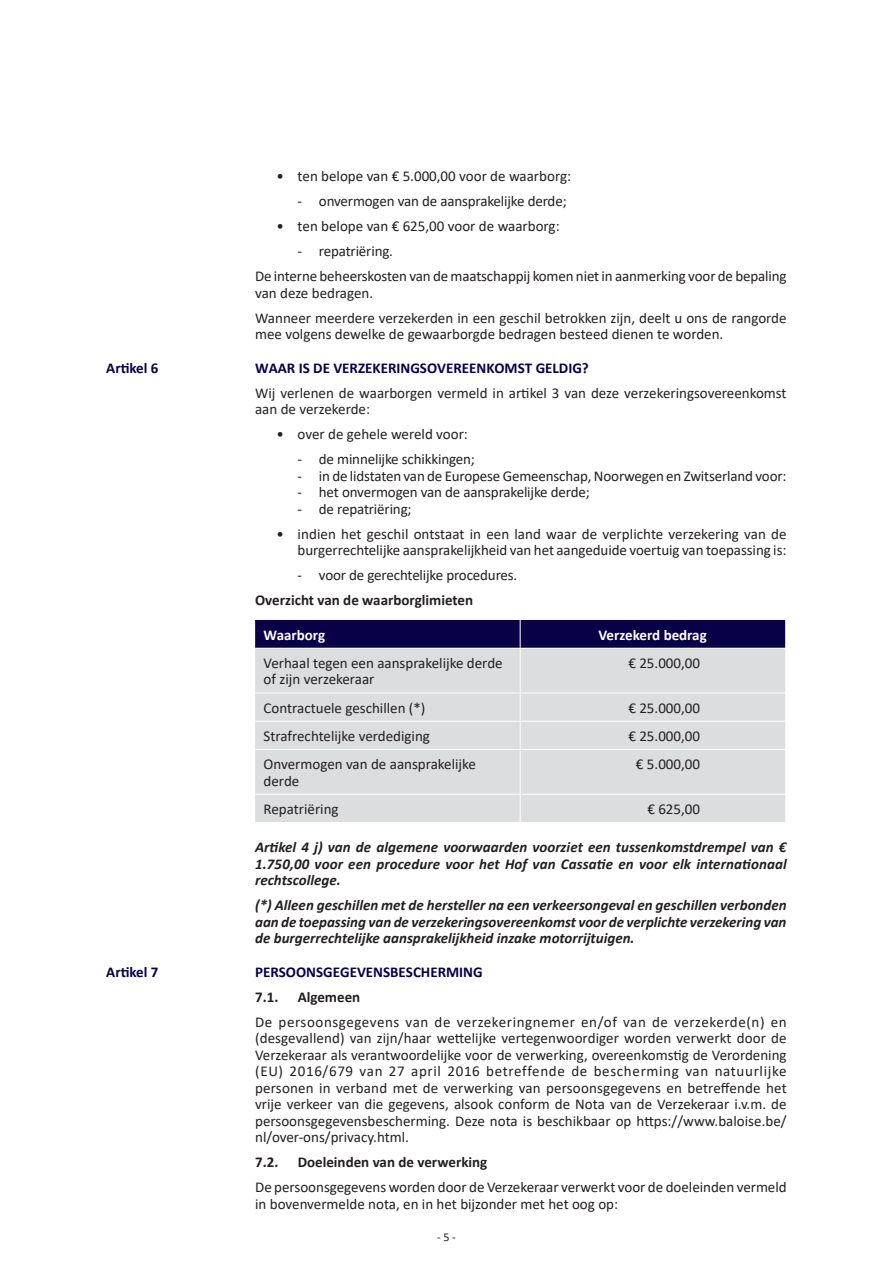
<style>
.page{position:relative;width:893px;height:1263px;background:#fff}
.page>*{position:absolute;margin:0;border:0;box-sizing:border-box;transform-origin:0 0}
.Body_1{font:15px/16.5px "Calibri";letter-spacing:-.005em;color:#231f20}
.Body_1-2{font:italic 700 15px/16.5px "Calibri";color:#231f20;text-align:justify}
.Table_Body{font:15px/16.5px "Calibri";color:#231f20}
.Heading_Article{font:700 15px "Calibri";color:#090148}
.Heading_1{font:700 15px "Calibri";color:#231f20}
.Table_Header{font:700 15px "Calibri";color:#fff}
.t1{font:12px "Calibri";color:#231f20}
</style>
<div class="page">
<div style="left:255px;top:649px;width:530px;height:173px;background:#dcdddf"></div>
<div style="left:255px;top:620px;width:530px;height:28px;background:#090148"></div>
<hr style="left:520px;top:649px;width:1px;height:44px;background:#fff">
<hr style="left:255px;top:693px;width:265px;height:1px;background:#fff">
<hr style="left:520px;top:693px;width:265px;height:1px;background:#fff">
<hr style="left:255px;top:721px;width:265px;height:1px;background:#fff">
<hr style="left:520px;top:721px;width:265px;height:1px;background:#fff">
<svg style="left:520px;top:693px;width:1px;height:56px"></svg>
<hr style="left:255px;top:749px;width:265px;height:1px;background:#fff">
<hr style="left:520px;top:749px;width:265px;height:1px;background:#fff">
<hr style="left:520px;top:750px;width:1px;height:44px;background:#fff">
<hr style="left:255px;top:794px;width:265px;height:1px;background:#fff">
<hr style="left:520px;top:794px;width:265px;height:1px;background:#fff">
<svg style="left:520px;top:795px;width:1px;height:27px"></svg>
<p class="Body_1" style="left:276px;top:168px;width:296px">• ten belope van € 5.000,00 voor de waarborg:</p>
<p class="Body_1" style="left:298px;top:193px;width:270px">- onvermogen van de aansprakelijke derde;</p>
<p class="Body_1" style="left:276px;top:218px;width:285px">• ten belope van € 625,00 voor de waarborg:</p>
<p class="Body_1" style="left:298px;top:243px;width:97px">- repatriëring.</p>
<p class="Body_1" style="left:255px;top:268px;width:533px">De interne beheerskosten van de maatschappij komen niet in aanmerking voor de bepaling van deze bedragen.</p>
<p class="Body_1" style="left:255px;top:309px;width:533px">Wanneer meerdere verzekerden in een geschil betrokken zijn, deelt u ons de rangorde mee volgens dewelke de gewaarborgde bedragen besteed dienen te worden.</p>
<p class="Heading_Article" style="left:106px;top:357px;width:54px">Artikel 6</p>
<p class="Heading_Article" style="left:255px;top:357px;width:335px">WAAR IS DE VERZEKERINGSOVEREENKOMST GELDIG?</p>
<p class="Body_1" style="left:255px;top:384px;width:533px">Wij verlenen de waarborgen vermeld in artikel 3 van deze verzekeringsovereenkomst aan de verzekerde:</p>
<p class="Body_1" style="left:276px;top:426px;width:193px">• over de gehele wereld voor:</p>
<p class="Body_1" style="left:298px;top:451px;width:179px">- de minnelijke schikkingen;</p>
<p class="Body_1" style="left:298px;top:467px;width:490px">- in de lidstaten van de Europese Gemeenschap, Noorwegen en Zwitserland voor:</p>
<p class="Body_1" style="left:298px;top:484px;width:294px">- het onvermogen van de aansprakelijke derde;</p>
<p class="Body_1" style="left:298px;top:500px;width:115px">- de repatriëring;</p>
<p class="Body_1" style="left:276px;top:525px;width:512px;text-align:right">• indien het geschil ontstaat in een land waar de verplichte verzekering van de burgerrechtelijke aansprakelijkheid van het aangeduide voertuig van toepassing is:</p>
<p class="Body_1" style="left:298px;top:567px;width:221px">- voor de gerechtelijke procedures.</p>
<p class="Heading_1" style="left:255px;top:590px;width:219px">Overzicht van de waarborglimieten</p>
<p class="Table_Header" style="left:264px;top:624px;width:63px">Waarborg</p>
<p class="Table_Header" style="left:598px;top:624px;width:110px">Verzekerd bedrag</p>
<p class="Table_Body" style="left:264px;top:654px;width:241px">Verhaal tegen een aansprakelijke derde of zijn verzekeraar</p>
<p class="Table_Body" style="left:628px;top:654px;width:73px">€ 25.000,00</p>
<p class="Table_Body" style="left:264px;top:699px;width:163px">Contractuele geschillen (*)</p>
<p class="Table_Body" style="left:628px;top:699px;width:73px">€ 25.000,00</p>
<p class="Table_Body" style="left:264px;top:727px;width:168px">Strafrechtelijke verdediging</p>
<p class="Table_Body" style="left:628px;top:727px;width:73px">€ 25.000,00</p>
<p class="Table_Body" style="left:264px;top:756px;width:214px">Onvermogen van de aansprakelijke derde</p>
<p class="Table_Body" style="left:636px;top:756px;width:66px">€ 5.000,00</p>
<p class="Table_Body" style="left:264px;top:800px;width:77px">Repatriëring</p>
<p class="Table_Body" style="left:647px;top:800px;width:54px">€ 625,00</p>
<p class="Body_1-2" style="left:255px;top:838px;width:533px">Artikel 4 j) van de algemene voorwaarden voorziet een tussenkomstdrempel van € 1.750,00 voor een procedure voor het Hof van Cassatie en voor elk internationaal rechtscollege.</p>
<p class="Body_1-2" style="left:255px;top:896px;width:533px">(*) Alleen geschillen met de hersteller na een verkeersongeval en geschillen verbonden aan de toepassing van de verzekeringsovereenkomst voor de verplichte verzekering van de burgerrechtelijke aansprakelijkheid inzake motorrijtuigen.</p>
<p class="Heading_Article" style="left:106px;top:961px;width:54px">Artikel 7</p>
<p class="Heading_Article" style="left:255px;top:961px;width:229px">PERSOONSGEGEVENSBESCHERMING</p>
<p class="Heading_1" style="left:255px;top:986px;width:25px">7.1.</p>
<p class="Heading_1" style="left:298px;top:986px;width:64px">Algemeen</p>
<p class="Body_1" style="left:255px;top:1013px;width:533px;text-align:justify">De persoonsgegevens van de verzekeringnemer en/of van de verzekerde(n) en (desgevallend) van zijn/haar wettelijke vertegenwoordiger worden verwerkt door de Verzekeraar als verantwoordelijke voor de verwerking, overeenkomstig de Verordening (EU) 2016/679 van 27 april 2016 betreffende de bescherming van natuurlijke personen in verband met de verwerking van persoonsgegevens en betreffende het vrije verkeer van die gegevens, alsook conform de Nota van de Verzekeraar i.v.m. de persoonsgegevensbescherming. Deze nota is beschikbaar op https://www.baloise.be/ nl/over-ons/privacy.html.</p>
<p class="Heading_1" style="left:255px;top:1152px;width:25px">7.2.</p>
<p class="Heading_1" style="left:298px;top:1152px;width:191px">Doeleinden van de verwerking</p>
<p class="Body_1" style="left:255px;top:1178px;width:533px">De persoonsgegevens worden door de Verzekeraar verwerkt voor de doeleinden vermeld in bovenvermelde nota, en in het bijzonder met het oog op:</p>
<p class="t1" style="left:437px;top:1228px;width:20px">- 5 -</p>
</div>
